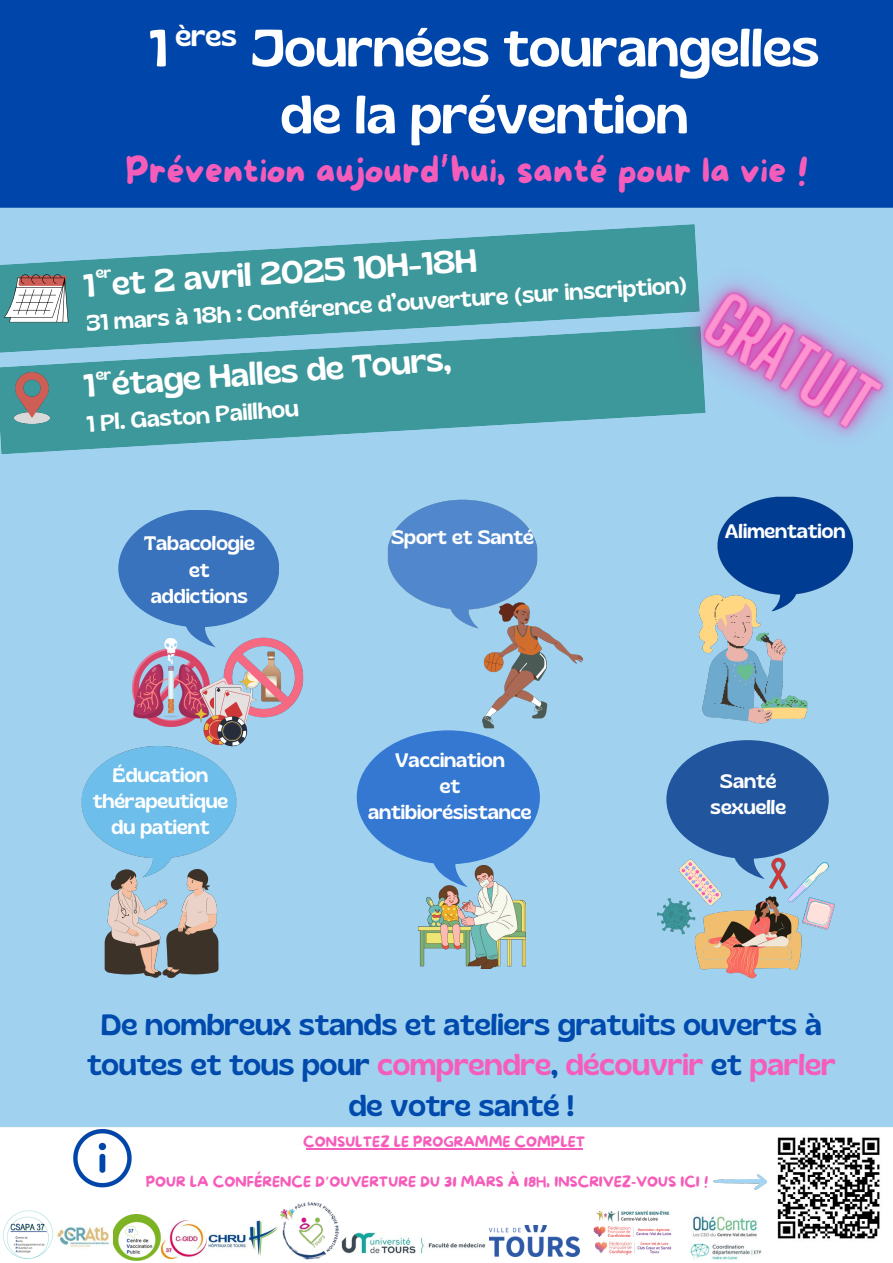
<style>
.page{position:relative;width:893px;height:1263px;background:#fff}
.page>*{position:absolute;margin:0;border:0;box-sizing:border-box;transform-origin:0 0}
.t1{font:52.05px/66.9px "Gliker";color:#fff}
.t2{font:35.55px "More Sugar";color:#f65dbb}
.t3{font:32.1px "Gliker";color:#fff}
.t4{font:29.33px/40.5px "Gliker";color:#004aad;text-align:center}
.t5{font:28.88px "Gliker";color:#fff}
.t6{font:22.5px "Gliker";color:#fff}
.t7{font:22.35px "Gliker";color:#fff}
.t8{font:19.5px/26.4px "Gliker";color:#fff;text-align:center}
.t9{font:14.25px "More Sugar";color:#f65dbb}
.s1{font-family:"Noto Sans Gurmukhi"}
.s2{color:#f65dbb}
</style>
<div class="page">
<img style="left:0;top:0;width:893px;height:1261px">
<img style="left:774px;top:1134px;width:110px;height:111px">
<svg style="left:118px;top:510px;width:161px;height:137px;background:#548bca"></svg>
<img style="left:78px;top:742px;width:161px;height:240px">
<svg style="left:0;top:353px;width:582px;height:101px;background:#51a3ac"></svg>
<img style="left:10px;top:368px;width:43px;height:59px">
<img style="left:384px;top:496px;width:202px;height:236px">
<svg style="left:666px;top:740px;width:162px;height:115px;background:#396eae"></svg>
<img style="left:696px;top:554px;width:160px;height:173px">
<img style="left:418px;top:887px;width:107px;height:81px">
<svg style="left:357px;top:730px;width:183px;height:157px;background:#5693d9"></svg>
<img style="left:133px;top:639px;width:56px;height:88px">
<img style="left:189px;top:635px;width:118px;height:115px">
<img style="left:713px;top:1174px;width:53px;height:15px">
<img style="left:653px;top:855px;width:185px;height:127px">
<img style="left:0;top:1205px;width:57px;height:55px">
<img style="left:279px;top:1201px;width:62px;height:60px">
<img style="left:593px;top:1209px;width:78px;height:28px">
<img style="left:208px;top:1220px;width:70px;height:36px">
<img style="left:341px;top:1233px;width:145px;height:21px">
<img style="left:489px;top:1225px;width:90px;height:31px">
<img style="left:112px;top:1214px;width:48px;height:46px">
<img style="left:53px;top:1220px;width:59px;height:32px">
<img style="left:161px;top:1220px;width:45px;height:39px">
<hr style="left:307px;top:1148px;width:188px;height:1px;background:#f65dbb">
<hr style="left:495px;top:1148px;width:87px;height:1px;background:#f65dbb">
<svg style="left:0;top:224px;width:582px;height:129px;background:#59a8b3"></svg>
<svg style="left:4px;top:274px;width:64px;height:48px"></svg>
<img style="left:582px;top:172px;width:311px;height:382px">
<img style="left:589px;top:1237px;width:99px;height:22px">
<img style="left:688px;top:1211px;width:74px;height:50px">
<svg style="left:96px;top:269px;width:15px;height:10px"></svg>
<svg style="left:96px;top:371px;width:15px;height:9px"></svg>
<h5 class="t5" style="left:175px;top:18px;width:63px">ères</h5>
<p class="t1" style="left:150px;top:14px;width:19px">1</p>
<p class="t1" style="left:281px;top:14px;width:540px;text-indent:-29px">Journées tourangelles de la prévention</p>
<h1 class="t2" style="left:125px;top:152px;width:684px">Prévention aujourd<span class="s1">’</span>hui, santé pour la vie !</h1>
<h2 class="t3" style="left:82px;top:267px;width:395px;rotate:-4deg">1 et 2 avril 2025 10H-18H</h2>
<h2 class="t7" style="left:85px;top:311px;width:603px;rotate:-4deg">31 mars à 18h : Conférence d’ouverture (sur inscription)</h2>
<h3 class="t3" style="left:83px;top:366px;width:369px;rotate:-4deg">1 étage Halles de Tours,</h3>
<h3 class="t6" style="left:86px;top:409px;width:214px;rotate:-4deg">1 Pl. Gaston Paillhou</h3>
<p class="t8" style="left:144px;top:530px;width:112px">Tabacologie et addictions</p>
<h2 class="t8" style="left:93px;top:761px;width:137px">Éducation thérapeutique du patient</h2>
<p class="t8" style="left:391px;top:523px;width:144px">Sport et Santé</p>
<p class="t8" style="left:368px;top:746px;width:165px">Vaccination<br>et antibiorésistance</p>
<p class="t8" style="left:725px;top:517px;width:122px">Alimentation</p>
<h5 class="t8" style="left:710px;top:768px;width:77px">Santé sexuelle</h5>
<p class="t4" style="left:87px;top:1003px;width:750px">De nombreux stands et ateliers gratuits ouverts à toutes et tous pour <span class="s2">comprendre</span>, <span class="s2">découvrir</span> et <span class="s2">parler </span>de votre santé !</p>
<p class="t9" style="left:303px;top:1134px;width:284px">CONSULTEZ LE PROGRAMME COMPLET</p>
<h4 class="t9" style="left:146px;top:1174px;width:564px">POUR LA CONFÉRENCE D<span class="s1">’</span>OUVERTURE DU 31 MARS À 18H, INSCRIVEZ-VOUS ICI !</h4>
</div>
